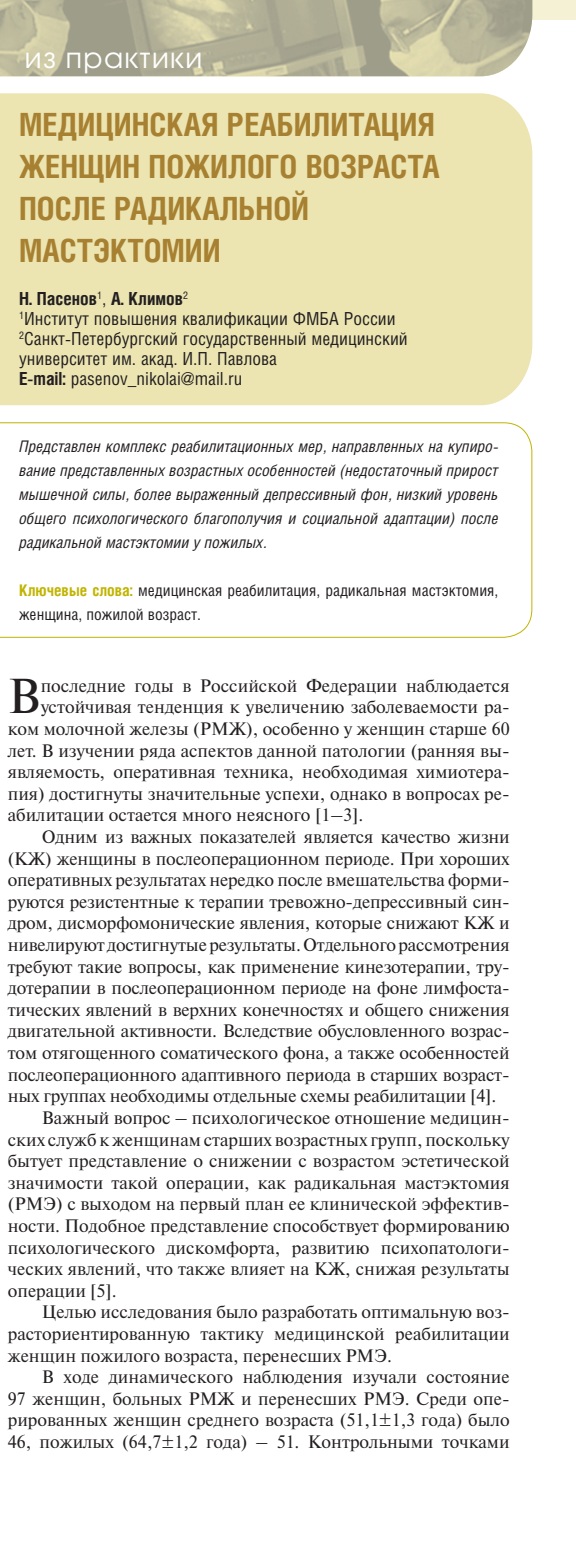
<style>
.page{position:relative;width:576px;height:1568px;background:#fff}
.page>*{position:absolute;margin:0;border:0;box-sizing:border-box;transform-origin:0 0}
.t1{font:48.8px "Newton C";color:#231f20}
.t2{font:700 32px/42px "Helios Cond";color:#a78131}
.t3{font:28px "Avant Garde Gothic C";letter-spacing:.05em;color:#fff}
.t4{font:18px "Newton C";color:#231f20}
.t5{font:18px/20px "Helios Cond";color:#231f20}
.t6{font:italic 16px/24px "Helios Cond";color:#231f20;text-align:justify}
.t7{font:16px/24px "Helios Cond";color:#231f20}
.s1{font-weight:700}
.s2{font-weight:700;color:#c1b400}
</style>
<div class="page">
<div style="left:0;top:0;width:576px;height:20px;background:#f5f1d5"></div>
<div style="left:0;top:93px;width:532px;height:312px;background:#ece5b2"></div>
<svg style="left:0;top:422px;width:533px;height:216px"></svg>
<svg style="left:0;top:0;width:481px;height:76px;background:#b6b398"></svg>
<img style="left:481px;top:0;width:51px;height:76px">
<h3 class="t3" style="left:25px;top:44px;width:179px">из практики</h3>
<h2 class="t2" style="left:19px;top:107px;width:422px">МЕДИЦИНСКАЯ РЕАБИЛИТАЦИЯ<br>ЖЕНЩИН ПОЖИЛОГО ВОЗРАСТА<br>ПОСЛЕ РАДИКАЛЬНОЙ<br>МАСТЭКТОМИИ</h2>
<p class="t5" style="left:19px;top:290px;width:390px"><span class="s1">Н. Пасенов</span><sup>1</sup>, <span class="s1">А. Климов</span><sup>2<br>1</sup>Институт повышения квалификации ФМБА России <sup>2</sup>Санкт-Петербургский государственный медицинский университет им. акад. И.П. Павлова<br><span class="s1">E-mail:</span> pasenov_nikolai@mail.ru</p>
<p class="t6" style="left:19px;top:436px;width:481px">Представлен комплекс реабилитационных мер, направленных на купиро&shy;вание представленных возрастных особенностей (недостаточный прирост мышечной силы, более выраженный депрессивный фон, низкий уровень общего психологического благополучия и социальной адаптации) после радикальной мастэктомии у пожилых.</p>
<p class="t7" style="left:19px;top:580px;width:481px"><span class="s2">Ключевые слова:</span> медицинская реабилитация, радикальная мастэктомия, женщина, пожилой возраст.</p>
<h1 class="t1" style="left:8px;top:678px;width:34px">В</h1>
<p class="t4" style="left:41px;top:679px;width:470px">последние годы в Российской Федерации наблюдается</p>
<p class="t4" style="left:41px;top:700px;width:470px">устойчивая тенденция к увеличению заболеваемости ра-</p>
<p class="t4" style="left:8px;top:722px;width:503px">ком молочной железы (РМЖ), особенно у женщин старше 60</p>
<p class="t4" style="left:8px;top:743px;width:503px">лет. В изучении ряда аспектов данной патологии (ранняя вы-</p>
<p class="t4" style="left:8px;top:765px;width:503px">являемость, оперативная техника, необходимая химиотера-</p>
<p class="t4" style="left:8px;top:787px;width:503px">пия) достигнуты значительные успехи, однако в вопросах ре-</p>
<p class="t4" style="left:8px;top:808px;width:357px">абилитации остается много неясного [1–3].</p>
<p class="t4" style="left:42px;top:830px;width:469px">Одним из важных показателей является качество жизни</p>
<p class="t4" style="left:8px;top:851px;width:503px">(КЖ) женщины в послеоперационном периоде. При хороших</p>
<p class="t4" style="left:8px;top:873px;width:503px">оперативных результатах нередко после вмешательства форми-</p>
<p class="t4" style="left:8px;top:895px;width:503px">руются резистентные к терапии тревожно-депрессивный син-</p>
<p class="t4" style="left:8px;top:916px;width:503px">дром, дисморфомонические явления, которые снижают КЖ и</p>
<p class="t4" style="left:8px;top:938px;width:503px">нивелируют достигнутые результаты. Отдельного рассмотрения</p>
<p class="t4" style="left:8px;top:959px;width:503px">требуют такие вопросы, как применение кинезотерапии, тру-</p>
<p class="t4" style="left:8px;top:981px;width:503px">дотерапии в послеоперационном периоде на фоне лимфоста-</p>
<p class="t4" style="left:8px;top:1003px;width:503px">тических явлений в верхних конечностях и общего снижения</p>
<p class="t4" style="left:8px;top:1024px;width:503px">двигательной активности. Вследствие обусловленного возрас-</p>
<p class="t4" style="left:8px;top:1046px;width:503px">том отягощенного соматического фона, а также особенностей</p>
<p class="t4" style="left:8px;top:1067px;width:503px">послеоперационного адаптивного периода в старших возраст-</p>
<p class="t4" style="left:8px;top:1089px;width:490px">ных группах необходимы отдельные схемы реабилитации [4].</p>
<p class="t4" style="left:42px;top:1111px;width:469px">Важный вопрос – психологическое отношение медицин-</p>
<p class="t4" style="left:8px;top:1132px;width:503px">ских служб к женщинам старших возрастных групп, поскольку</p>
<p class="t4" style="left:8px;top:1154px;width:503px">бытует представление о снижении с возрастом эстетической</p>
<p class="t4" style="left:8px;top:1175px;width:503px">значимости такой операции, как радикальная мастэктомия</p>
<p class="t4" style="left:8px;top:1197px;width:503px">(РМЭ) с выходом на первый план ее клинической эффектив-</p>
<p class="t4" style="left:8px;top:1219px;width:503px">ности. Подобное представление способствует формированию</p>
<p class="t4" style="left:8px;top:1240px;width:503px">психологического дискомфорта, развитию психопатологи-</p>
<p class="t4" style="left:8px;top:1262px;width:503px">ческих явлений, что также влияет на КЖ, снижая результаты</p>
<p class="t4" style="left:8px;top:1283px;width:111px">операции [5].</p>
<p class="t4" style="left:42px;top:1305px;width:469px">Целью исследования было разработать оптимальную воз-</p>
<p class="t4" style="left:8px;top:1327px;width:503px">расториентированную тактику медицинской реабилитации</p>
<p class="t4" style="left:8px;top:1348px;width:386px">женщин пожилого возраста, перенесших РМЭ.</p>
<p class="t4" style="left:42px;top:1370px;width:469px">В ходе динамического наблюдения изучали состояние</p>
<p class="t4" style="left:8px;top:1391px;width:503px">97 женщин, больных РМЖ и перенесших РМЭ. Среди опе-</p>
<p class="t4" style="left:8px;top:1413px;width:503px">рированных женщин среднего возраста (51,1±1,3 года) было</p>
<p class="t4" style="left:8px;top:1435px;width:503px">46, пожилых (64,7±1,2 года) – 51. Контрольными точками</p>
</div>
